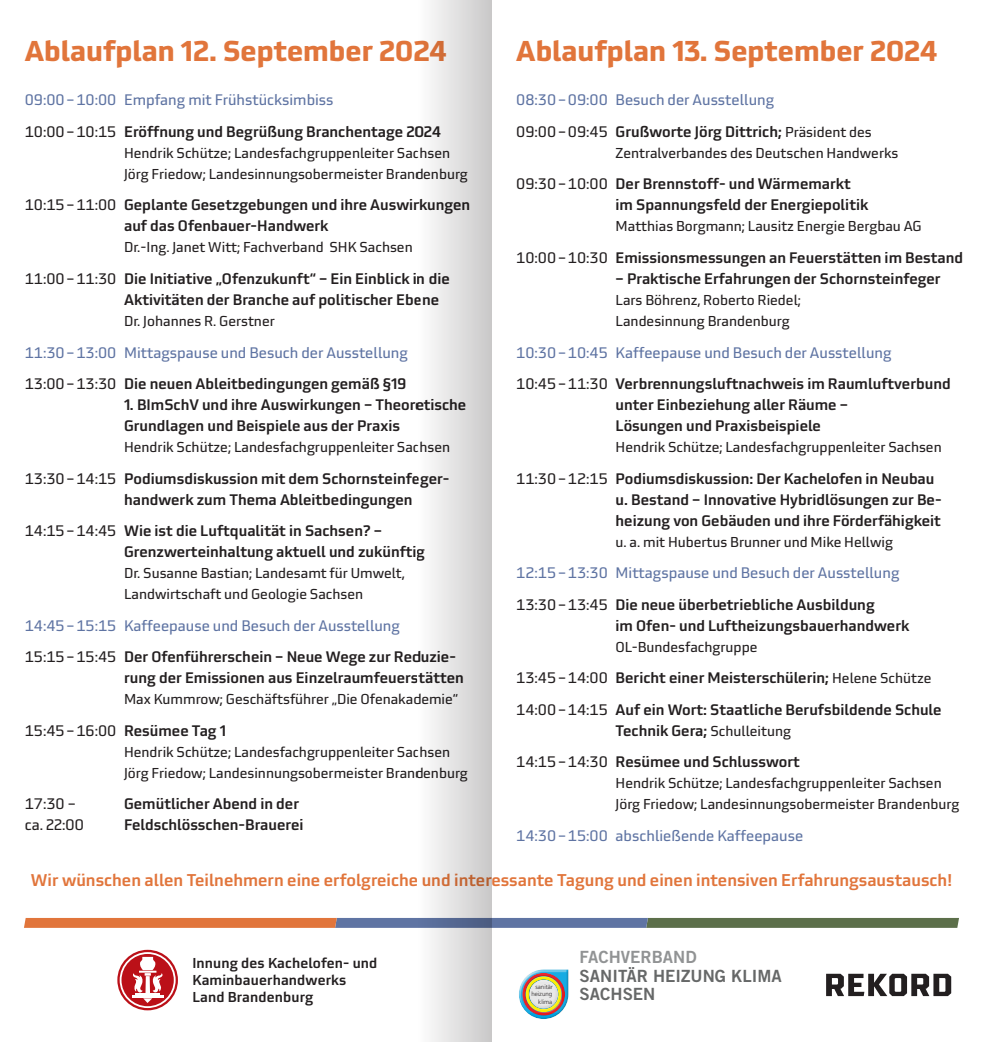
<style>
.page{position:relative;width:983px;height:1042px;background:#fff}
.page>*{position:absolute;margin:0;border:0;box-sizing:border-box;transform-origin:0 0}
.H_Ablaufplan{font:700 28px "Utility Pro";color:#e1753b}
.t1{font:16.8px/18.6px "Trade Gothic LT Std Bd 2";color:#666868}
.p_Ablaufplan{font:500 16.62px "Utility Pro";color:#e1753b}
.p_Ablaufplan-2{font:500 14.88px/21px "Utility Pro";color:#231f20}
.p_Ablaufplan-3{font:14.88px "Utility Pro";color:#5f74a3}
.p_Ablaufplan-4{font:14.88px "Utility Pro";color:#231f20}
.p_Ablaufplan-5{font:14px/21px "Utility Pro";color:#231f20}
.t2{font:500 14px/16.8px "Utility Pro";letter-spacing:.01em;color:#231f20}
.t3{font:300 6.12px/7.2px "Frutiger LT Std";color:#231f20;text-align:right}
.s1{font-weight:400}
.s2{font-weight:500}
.s3{font-weight:400;font-size:14px}
.s4{color:#919394}
</style>
<div class="page">
<svg style="left:117px;top:950px;width:61px;height:60px"></svg>
<svg style="left:826px;top:974px;width:124px;height:22px"></svg>
<svg style="left:24px;top:918px;width:934px;height:10px;background:#8e745f"></svg>
<svg style="left:519px;top:969px;width:49px;height:50px"></svg>
<svg style="left:524px;top:975px;width:35px;height:35px"></svg>
<svg style="left:528px;top:978px;width:34px;height:35px"></svg>
<svg style="left:525px;top:976px;width:36px;height:33px"></svg>
<svg style="left:527px;top:982px;width:34px;height:27px"></svg>
<div style="left:417px;top:0;width:74px;height:1042px;background:linear-gradient(to right,#fdfdfe,#c9c8c9)"></div>
<p class="H_Ablaufplan" style="left:25px;top:27px;width:423px">Ablaufplan 12. September 2024</p>
<p class="H_Ablaufplan" style="left:516px;top:27px;width:422px">Ablaufplan 13. September 2024</p>
<p class="p_Ablaufplan-3" style="left:25px;top:89px;width:310px">09:00–10:00 Empfang mit Frühstücksimbiss</p>
<p class="p_Ablaufplan-2" style="left:25px;top:120px;width:417px"><span class="s1">10:00–10:15</span> Eröffnung und Begrüßung Branchentage 2024</p>
<p class="p_Ablaufplan-5" style="left:124px;top:141px;width:345px">Hendrik Schütze; Landesfachgruppenleiter Sachsen<br>Jörg Friedow; Landesinnungsobermeister Brandenburg</p>
<p class="p_Ablaufplan-2" style="left:124px;top:193px;width:347px;text-indent:-99px"><span class="s1">10:15–11:00</span> Geplante Gesetzgebungen und ihre Auswirkungen auf das Ofenbauer-Handwerk</p>
<p class="p_Ablaufplan-5" style="left:124px;top:236px;width:290px">Dr.-Ing. Janet Witt; Fachverband SHK Sachsen</p>
<p class="p_Ablaufplan-2" style="left:124px;top:267px;width:327px;text-indent:-99px"><span class="s1">11:00–11:30</span> Die Initiative „Ofenzukunft“ – Ein Einblick in die<br>Aktivitäten der Branche auf politischer Ebene</p>
<p class="p_Ablaufplan-5" style="left:124px;top:309px;width:152px">Dr. Johannes R. Gerstner</p>
<p class="p_Ablaufplan-3" style="left:25px;top:341px;width:384px">11:30–13:00 Mittagspause und Besuch der Ausstellung</p>
<p class="p_Ablaufplan-2" style="left:25px;top:372px;width:383px"><span class="s1">13:00–13:30</span> Die neuen Ableitbedingungen gemäß §19</p>
<p class="p_Ablaufplan-2" style="left:124px;top:393px;width:343px">1. BImSchV und ihre Auswirkungen – Theoretische<br>Grundlagen und Beispiele aus der Praxis</p>
<p class="p_Ablaufplan-5" style="left:124px;top:435px;width:327px">Hendrik Schütze; Landesfachgruppenleiter Sachsen</p>
<p class="p_Ablaufplan-2" style="left:124px;top:466px;width:327px;text-indent:-99px"><span class="s1">13:30–14:15</span> Podiumsdiskussion mit dem Schornsteinfeger&shy;handwerk zum Thema Ableitbedingungen</p>
<p class="p_Ablaufplan-2" style="left:124px;top:519px;width:303px;text-indent:-99px"><span class="s1">14:15–14:45</span> Wie ist die Luftqualität in Sachsen? –<br>Grenzwerteinhaltung aktuell und zukünftig</p>
<p class="p_Ablaufplan-5" style="left:124px;top:561px;width:282px">Dr. Susanne Bastian; Landesamt für Umwelt,<br>Landwirtschaft und Geologie Sachsen</p>
<p class="p_Ablaufplan-3" style="left:25px;top:614px;width:376px">14:45–15:15 Kaffeepause und Besuch der Ausstellung</p>
<p class="p_Ablaufplan-2" style="left:124px;top:645px;width:341px;text-indent:-99px"><span class="s1">15:15–15:45</span> Der Ofenführerschein – Neue Wege zur Reduzie&shy;rung der Emissionen aus Einzelraumfeuerstätten</p>
<p class="p_Ablaufplan-5" style="left:124px;top:687px;width:335px">Max Kummrow; Geschäftsführer „Die Ofenakademie“</p>
<p class="p_Ablaufplan-4" style="left:25px;top:719px;width:203px">15:45–16:00 <span class="s2">Resümee Tag 1</span></p>
<p class="p_Ablaufplan-5" style="left:124px;top:740px;width:345px">Hendrik Schütze; Landesfachgruppenleiter Sachsen<br>Jörg Friedow; Landesinnungsobermeister Brandenburg</p>
<p class="p_Ablaufplan-4" style="left:25px;top:792px;width:52px">17:30 –</p>
<p class="p_Ablaufplan-2" style="left:124px;top:792px;width:176px">Gemütlicher Abend in der</p>
<p class="p_Ablaufplan-4" style="left:25px;top:813px;width:60px">ca. 22:00</p>
<p class="p_Ablaufplan-2" style="left:124px;top:813px;width:181px">Feldschlösschen-Brauerei</p>
<p class="p_Ablaufplan-3" style="left:516px;top:89px;width:259px">08:30–09:00 Besuch der Ausstellung</p>
<p class="p_Ablaufplan-2" style="left:516px;top:120px;width:357px"><span class="s1">09:00–09:45</span> Grußworte Jörg Dittrich; <span class="s3">Präsident des</span></p>
<p class="p_Ablaufplan-5" style="left:615px;top:141px;width:284px">Zentralverbandes des Deutschen Handwerks</p>
<p class="p_Ablaufplan-2" style="left:615px;top:172px;width:254px;text-indent:-99px"><span class="s1">09:30–10:00</span> Der Brennstoff- und Wärmemarkt im Spannungsfeld der Energiepolitik</p>
<p class="p_Ablaufplan-5" style="left:615px;top:215px;width:307px">Matthias Borgmann; Lausitz Energie Bergbau AG</p>
<p class="p_Ablaufplan-2" style="left:516px;top:246px;width:448px"><span class="s1">10:00–10:30</span> Emissionsmessungen an Feuerstätten im Bestand</p>
<p class="p_Ablaufplan-2" style="left:615px;top:267px;width:326px">– Praktische Erfahrungen der Schornsteinfeger</p>
<p class="p_Ablaufplan-5" style="left:615px;top:288px;width:187px">Lars Böhrenz, Roberto Riedel;<br>Landesinnung Brandenburg</p>
<p class="p_Ablaufplan-3" style="left:516px;top:341px;width:376px">10:30–10:45 Kaffeepause und Besuch der Ausstellung</p>
<p class="p_Ablaufplan-2" style="left:615px;top:372px;width:336px;text-indent:-99px"><span class="s1">10:45–11:30</span> Verbrennungsluftnachweis im Raumluftverbund unter Einbeziehung aller Räume –<br>Lösungen und Praxisbeispiele</p>
<p class="p_Ablaufplan-5" style="left:615px;top:435px;width:327px">Hendrik Schütze; Landesfachgruppenleiter Sachsen</p>
<p class="p_Ablaufplan-2" style="left:615px;top:466px;width:327px;text-indent:-99px"><span class="s1">11:30–12:15</span> Podiumsdiskussion: Der Kachelofen in Neubau u. Bestand – Innovative Hybridlösungen zur Be&shy;heizung von Gebäuden und ihre Förderfähigkeit</p>
<p class="p_Ablaufplan-5" style="left:615px;top:530px;width:279px">u. a. mit Hubertus Brunner und Mike Hellwig</p>
<p class="p_Ablaufplan-3" style="left:516px;top:561px;width:384px">12:15–13:30 Mittagspause und Besuch der Ausstellung</p>
<p class="p_Ablaufplan-2" style="left:615px;top:592px;width:295px;text-indent:-99px"><span class="s1">13:30–13:45</span> Die neue überbetriebliche Ausbildung<br>im Ofen- und Luftheizungsbauerhandwerk</p>
<p class="p_Ablaufplan-5" style="left:615px;top:635px;width:143px">OL-Bundesfachgruppe</p>
<p class="p_Ablaufplan-2" style="left:516px;top:666px;width:416px"><span class="s1">13:45–14:00</span> Bericht einer Meisterschülerin; <span class="s3">Helene Schütze</span></p>
<p class="p_Ablaufplan-2" style="left:615px;top:697px;width:327px;text-indent:-99px"><span class="s1">14:00–14:15</span> Auf ein Wort: Staatliche Berufsbildende Schule<br>Technik Gera; <span class="s3">Schulleitung</span></p>
<p class="p_Ablaufplan-2" style="left:516px;top:750px;width:285px"><span class="s1">14:15–14:30</span> Resümee und Schlusswort</p>
<p class="p_Ablaufplan-5" style="left:615px;top:771px;width:345px">Hendrik Schütze; Landesfachgruppenleiter Sachsen<br>Jörg Friedow; Landesinnungsobermeister Brandenburg</p>
<p class="p_Ablaufplan-3" style="left:516px;top:824px;width:288px">14:30–15:00 abschließende Kaffeepause</p>
<p class="p_Ablaufplan" style="left:31px;top:866px;width:922px">Wir wünschen allen Teilnehmern eine erfolgreiche und interessante Tagung und einen intensiven Erfahrungsaustausch!</p>
<p class="t2" style="left:192px;top:953px;width:186px">Innung des Kachelofen- und<br>Kaminbauerhandwerks<br>Land Brandenburg</p>
<p class="t3" style="left:531px;top:983px;width:23px">sanitär heizung klima</p>
<p class="t1" style="left:579px;top:947px;width:204px"><span class="s4">FACHVERBAND<br></span>SANITÄR HEIZUNG KLIMA</p>
<p class="t1" style="left:579px;top:985px;width:77px">SACHSEN</p>
</div>
